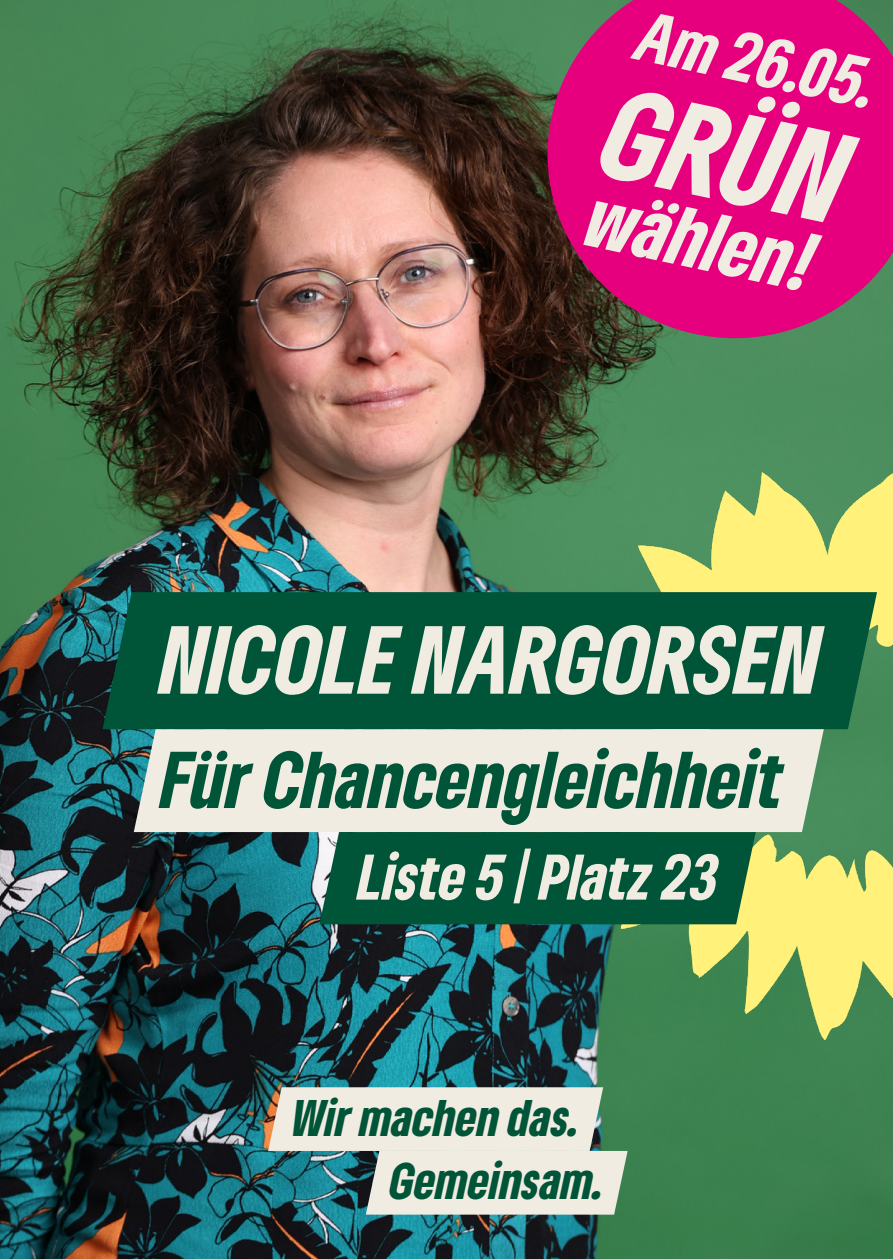
<style>
.page{position:relative;width:893px;height:1259px;background:#fff}
.page>*{position:absolute;margin:0;border:0;box-sizing:border-box;transform-origin:0 0}
.t1{font:italic 900 condensed 120px "Gruene Type";color:#f1ece2}
.t2{font:italic 900 condensed 90px "Gruene Type";letter-spacing:.005em;color:#f1ece2}
.t3{font:italic 900 condensed 78px "Gruene Type";color:#f1ece2}
.t4{font:italic 900 condensed 75px "Gruene Type";color:#005437}
.t5{font:italic 900 condensed 66px "Gruene Type";color:#f1ece2}
.t6{font:italic 900 condensed 60px "Gruene Type";letter-spacing:-.005em;color:#f1ece2}
.t7{font:italic 900 condensed 48px "Gruene Type";color:#005437}
</style>
<div class="page">
<img style="left:0;top:0;width:893px;height:1259px">
<img style="left:556px;top:473px;width:337px;height:567px">
<div style="left:102px;top:592px;width:775px;height:137px;background:#005437"></div>
<div style="left:134px;top:729px;width:690px;height:103px;background:#f1ece2"></div>
<div style="left:319px;top:832px;width:437px;height:92px;background:#005437"></div>
<svg style="left:268px;top:1087px;width:360px;height:127px;background:#c8d1c8"></svg>
<svg style="left:530px;top:0;width:363px;height:355px;background:#c1156f"></svg>
<p class="t5" style="left:648px;top:-9px;width:246px;rotate:12deg">Am 26.05.</p>
<p class="t1" style="left:624px;top:52px;width:246px;rotate:12deg">GRÜN</p>
<p class="t3" style="left:599px;top:165px;width:232px;rotate:12deg">wählen!</p>
<p class="t2" style="left:161px;top:600px;width:662px">NICOLE NARGORSEN</p>
<p class="t4" style="left:161px;top:730px;width:624px">Für Chancengleichheit</p>
<p class="t6" style="left:358px;top:837px;width:362px">Liste 5 | Platz 23</p>
<p class="t7" style="left:292px;top:1085px;width:290px">Wir machen das.</p>
<p class="t7" style="left:390px;top:1149px;width:216px">Gemeinsam.</p>
</div>
